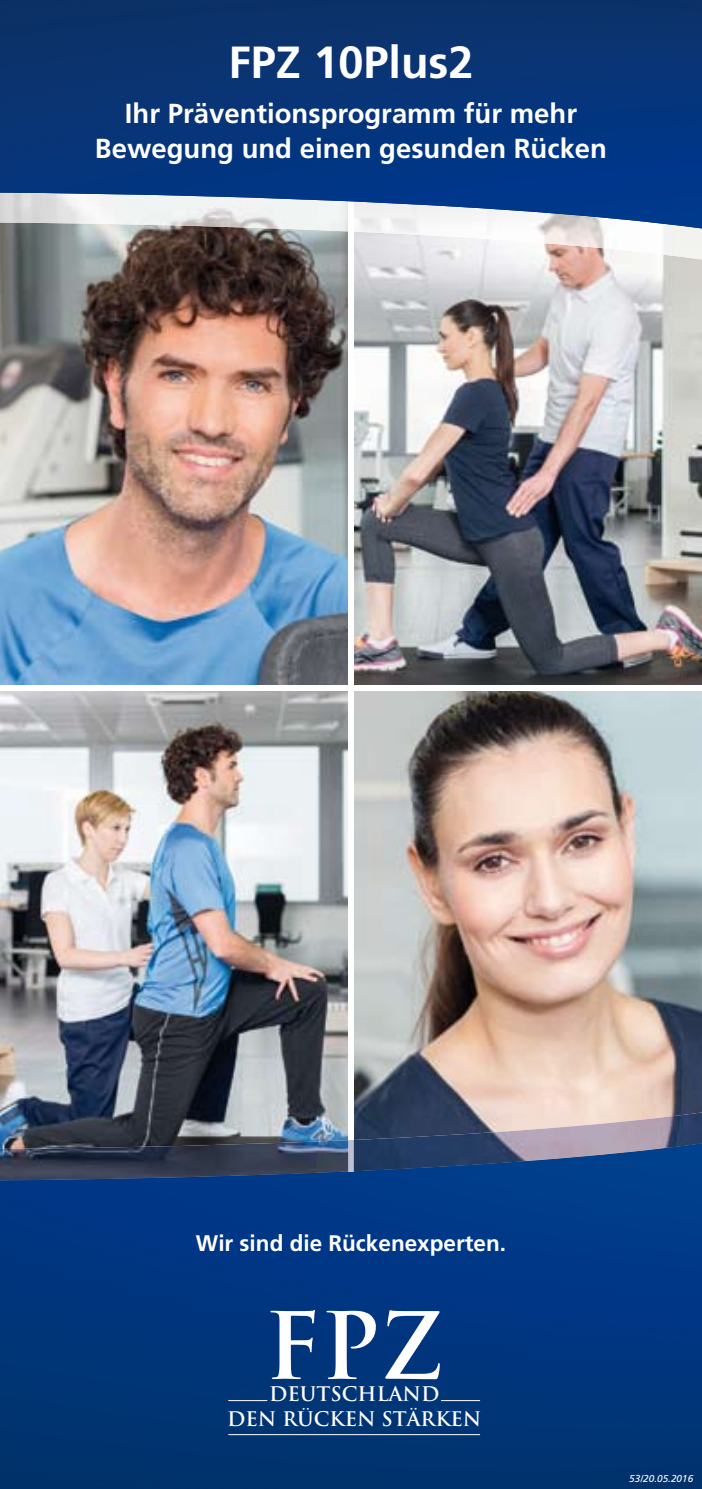
<style>
.page{position:relative;width:702px;height:1489px;background:#fff}
.page>*{position:absolute;margin:0;border:0;box-sizing:border-box;transform-origin:0 0}
.t1{font:700 90.25px "Trajan Pro";color:#fff}
.t2{font:700 45px "Frutiger LT";color:#fff}
.t3{font:700 27.5px/35px "Frutiger LT";color:#fff;text-align:center}
.t4{font:700 22.5px "Frutiger LT";color:#fff}
.t5{font:700 19.5px/24.8px "Trajan Pro";color:#fff;text-align:center}
.t6{font:italic 10px "Frutiger LT";color:#fff}
</style>
<div class="page">
<img style="left:0;top:691px;width:348px;height:449px">
<img style="left:354px;top:236px;width:348px;height:876px">
<img style="left:0;top:231px;width:348px;height:454px">
<img style="left:440px;top:228px;width:262px;height:31px">
<img style="left:0;top:228px;width:348px;height:3px">
<div style="left:0;top:685px;width:702px;height:5px;background:#fff"></div>
<img style="left:0;top:0;width:702px;height:228px">
<img style="left:0;top:1140px;width:348px;height:3px">
<img style="left:353px;top:1112px;width:349px;height:31px">
<img style="left:0;top:1143px;width:702px;height:345px">
<svg style="left:348px;top:1140px;width:5px;height:31px"></svg>
<hr style="left:228px;top:1433px;width:252px;height:1px;background:#fff">
<hr style="left:228px;top:1399px;width:39px;height:1px;background:#fff">
<hr style="left:441px;top:1399px;width:39px;height:1px;background:#fff">
<h2 class="t2" style="left:228px;top:36px;width:247px">FPZ 10Plus2</h2>
<p class="t3" style="left:95px;top:96px;width:513px">Ihr Präventionsprogramm für mehr<br>Bewegung und einen gesunden Rücken</p>
<p class="t4" style="left:196px;top:1230px;width:312px">Wir sind die Rückenexperten.</p>
<h1 class="t1" style="left:265px;top:1289px;width:181px">FPZ</h1>
<p class="t5" style="left:227px;top:1381px;width:256px">DEUTSCHLAND<br>DEN RÜCKEN STÄRKEN</p>
<p class="t6" style="left:629px;top:1472px;width:65px">53/20.05.2016</p>
</div>
